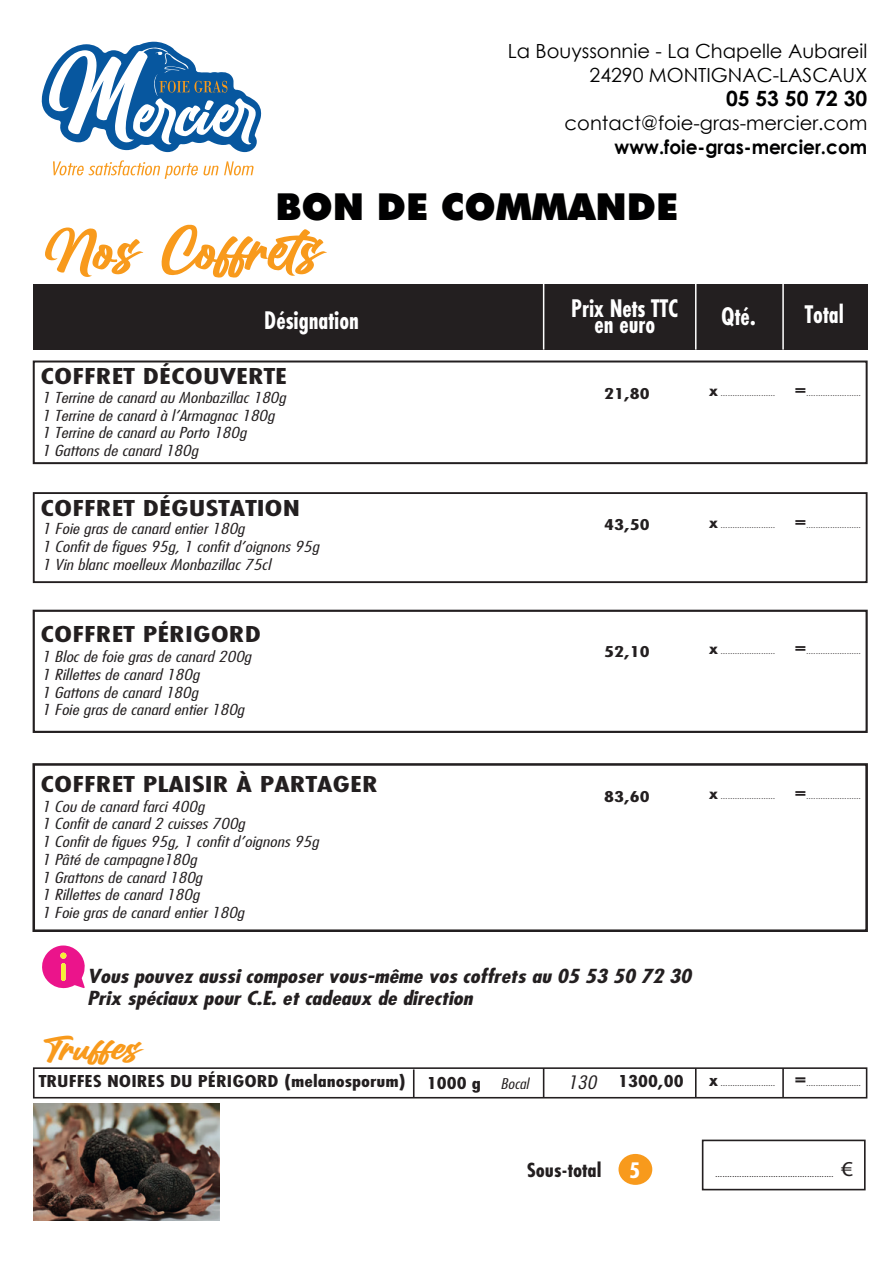
<style>
.page{position:relative;width:893px;height:1263px;background:#fff}
.page>*{position:absolute;margin:0;border:0;box-sizing:border-box;transform-origin:0 0}
.t1{font:58.95px "Billion Dreams";color:#f89a1c;scale:1.17 1}
.t2{font:900 37.05px "Futura BT";color:#000001}
.t3{font:35.25px "Billion Dreams";color:#f89a1c;scale:1.35 1}
.t4{font:700 26.55px "Futura PT Cond";color:#fff;scale:.94 1}
.t5{font:700 24px "Futura PT Cond";color:#231f20;scale:1.4 1}
.t6{font:700 23.4px "Futura PT Cond";color:#fff;scale:1.09 1}
.t7{font:700 21.3px "Futura PT Cond";color:#231f20;scale:1.09 1}
.t8{font:700 21px "Century Gothic";color:#000001}
.t9{font:19.5px/24px "Century Gothic";color:#000001;text-align:right}
.t10{font:700 19.5px "Century Gothic";color:#000001;scale:.95 1}
.t11{font:italic 700 condensed 18.75px/22.5px "Futura";color:#231f20;scale:1.22 1}
.t12{font:700 18px "Futura PT Cond";color:#231f20;scale:1.27 1}
.t13{font:700 16.35px "Futura PT Cond";color:#231f20;scale:1.4 1}
.t14{font:italic 300 condensed 14.7px/17.7px "Futura";color:#231f20;scale:1.4 1}
.t15{font:italic 300 condensed 14.4px "Futura";color:#231f20;scale:1.27 1}
.t16{font:italic 300 condensed 10.65px "Futura";color:#231f20;scale:1.09 1}
.t17{font:italic 300 condensed 9px "Futura";color:#231f20;scale:1.27 1}
.t18{font:italic 300 condensed 8.25px "Futura";color:#231f20;scale:1.4 1}
.s1{font-family:"Futura PT Cond";font-weight:700;font-style:normal;font-stretch:normal;font-size:16.35px}
.s2{font-family:"Futura";font-weight:300;font-style:italic;font-stretch:condensed}
.s3{font-family:"Futura PT Cond";font-weight:700;font-style:normal;font-stretch:normal;font-size:18px}
.s4{font-size:21.3px;color:#231f20}
</style>
<div class="page">
<div style="left:702px;top:1139px;width:164px;height:51px;border:2px solid #231f20"></div>
<div style="left:618px;top:1154px;width:34px;height:31px;background:#f89a1c;border-radius:50%"></div>
<div style="left:33px;top:360px;width:835px;height:104px;border:2px solid #231f20"></div>
<div style="left:33px;top:284px;width:834px;height:66px;background:#231f20"></div>
<hr style="left:543px;top:284px;width:1px;height:66px;background:#fff">
<hr style="left:695px;top:284px;width:1px;height:66px;background:#fff">
<hr style="left:782px;top:284px;width:2px;height:66px;background:#fff">
<div style="left:33px;top:492px;width:834px;height:91px;border:2px solid #231f20"></div>
<div style="left:33px;top:610px;width:835px;height:123px;border:2px solid #231f20"></div>
<div style="left:32px;top:763px;width:836px;height:169px;border:3px solid #231f20"></div>
<svg style="left:42px;top:945px;width:43px;height:44px"></svg>
<div style="left:60px;top:953px;width:7px;height:6px;background:#f6ee34;border-radius:50%"></div>
<div style="left:33px;top:1067px;width:834px;height:31px;border:2px solid #231f20"></div>
<hr style="left:413px;top:1069px;width:2px;height:29px;background:#231f20">
<hr style="left:782px;top:1068px;width:2px;height:30px;background:#231f20">
<hr style="left:695px;top:1068px;width:2px;height:30px;background:#231f20">
<hr style="left:543px;top:1068px;width:1px;height:30px;background:#231f20">
<img style="left:34px;top:1104px;width:185px;height:116px">
<svg style="left:53px;top:160px;width:201px;height:19px"></svg>
<svg style="left:41px;top:42px;width:221px;height:110px"></svg>
<h3 class="t9" style="left:508px;top:38px;width:361px">La Bouyssonnie - La Chapelle Aubareil<br>24290 MONTIGNAC-LASCAUX</h3>
<h3 class="t8" style="left:726px;top:85px;width:143px">05 53 50 72 30</h3>
<h3 class="t9" style="left:565px;top:110px;width:304px">contact@foie-gras-mercier.com</h3>
<h3 class="t10" style="left:615px;top:134px;width:267px">www.foie-gras-mercier.com</h3>
<h2 class="t2" style="left:275px;top:184px;width:404px">BON DE COMMANDE</h2>
<h1 class="t1" style="left:45px;top:210px;width:238px">Nos Coffrets</h1>
<h3 class="t4" style="left:264px;top:305px;width:102px">Désignation</h3>
<h3 class="t5" style="left:41px;top:362px;width:178px">COFFRET DÉCOUVERTE</h3>
<h3 class="t4" style="left:571px;top:292px;width:115px">Prix Nets TTC</h3>
<h3 class="t4" style="left:594px;top:309px;width:66px">en euro</h3>
<h3 class="t4" style="left:721px;top:301px;width:39px">Qté.</h3>
<h3 class="t4" style="left:805px;top:299px;width:43px">Total</h3>
<p class="t13" style="left:604px;top:384px;width:34px">21,80</p>
<p class="t14" style="left:41px;top:389px;width:176px">1 Terrine de canard au Monbazillac 180g<br>1 Terrine de canard à l’Armagnac 180g<br>1 Terrine de canard au Porto 180g<br>1 Gattons de canard 180g</p>
<p class="t18" style="left:709px;top:389px;width:110px"><span class="s1">x</span> ....................... <span class="s1">=</span>.......................</p>
<h3 class="t5" style="left:41px;top:494px;width:187px">COFFRET DÉGUSTATION</h3>
<p class="t13" style="left:604px;top:516px;width:34px">43,50</p>
<p class="t14" style="left:42px;top:520px;width:200px">1 Foie gras de canard entier 180g<br>1 Confit de figues 95g, 1 confit d’oignons 95g<br>1 Vin blanc moelleux Monbazillac 75cl</p>
<p class="t18" style="left:709px;top:520px;width:110px"><span class="s1">x</span> ....................... <span class="s1">=</span>.......................</p>
<h3 class="t5" style="left:41px;top:620px;width:159px">COFFRET PÉRIGORD</h3>
<p class="t13" style="left:604px;top:642px;width:34px">52,10</p>
<p class="t14" style="left:41px;top:648px;width:151px">1 Bloc de foie gras de canard 200g<br>1 Rillettes de canard 180g<br>1 Gattons de canard 180g<br>1 Foie gras de canard entier 180g</p>
<p class="t18" style="left:709px;top:646px;width:110px"><span class="s1">x</span> ....................... <span class="s1">=</span>.......................</p>
<h3 class="t5" style="left:41px;top:770px;width:243px">COFFRET PLAISIR À PARTAGER</h3>
<p class="t14" style="left:41px;top:797px;width:200px">1 Cou de canard farci 400g<br>1 Confit de canard 2 cuisses 700g<br>1 Confit de figues 95g, 1 confit d’oignons 95g<br>1 Pâté de campagne180g<br>1 Grattons de canard 180g<br>1 Rillettes de canard 180g<br>1 Foie gras de canard entier 180g</p>
<p class="t13" style="left:604px;top:787px;width:34px">83,60</p>
<p class="t18" style="left:709px;top:791px;width:110px"><span class="s1">x</span> ....................... <span class="s1">=</span>.......................</p>
<p class="t11" style="left:87px;top:964px;width:497px">Vous pouvez aussi composer vous-même vos coffrets au 05 53 50 72 30<br>Prix spéciaux pour C.E. et cadeaux de direction</p>
<h3 class="t3" style="left:44px;top:1024px;width:73px">Truffes</h3>
<p class="t12" style="left:39px;top:1071px;width:350px">TRUFFES NOIRES DU PÉRIGORD (melanosporum) 1000 g</p>
<p class="t15" style="left:501px;top:1075px;width:24px">Bocal</p>
<p class="t12" style="left:568px;top:1071px;width:93px"><span class="s2">130</span> 1300,00</p>
<p class="t17" style="left:709px;top:1077px;width:121px"><span class="s3">x</span> ....................... <span class="s3">=</span>.......................</p>
<h3 class="t7" style="left:527px;top:1157px;width:70px">Sous-total</h3>
<h3 class="t6" style="left:629px;top:1156px;width:21px">5<span class="s4">:</span></h3>
<p class="t16" style="left:715px;top:1167px;width:110px">.................................................</p>
</div>
